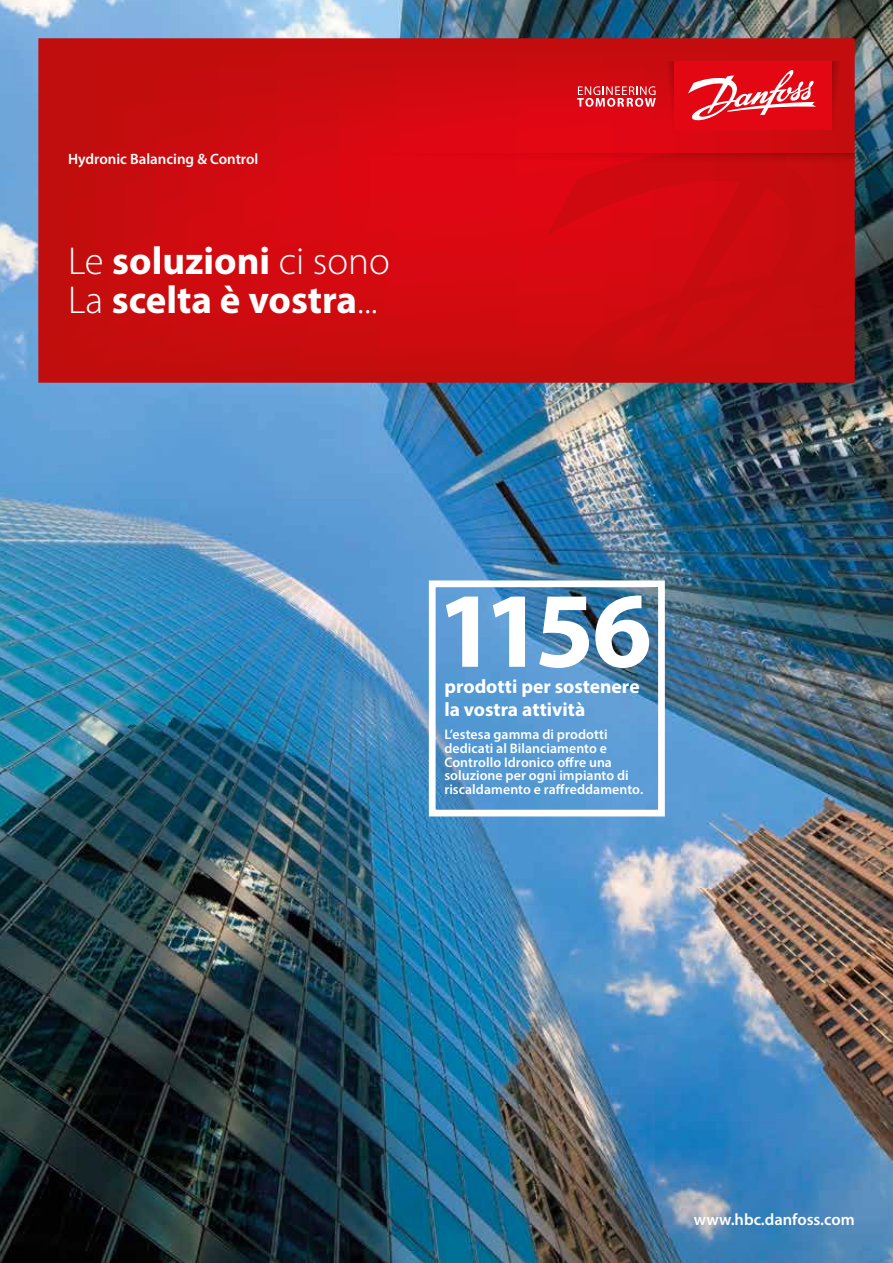
<style>
.page{position:relative;width:893px;height:1263px;background:#fff}
.page>*{position:absolute;margin:0;border:0;box-sizing:border-box;transform-origin:0 0}
.t1{font:700 108px "Myriad Pro";color:#fff}
.t2{font:700 39px/39px "Myriad Pro";color:#fff}
.t3{font:700 19.5px/23.4px "Myriad Pro";color:#fff}
.t4{font:600 16.5px "Myriad Pro";color:#fff}
.t5{font:600 15px "Myriad Pro";color:#fff}
.t6{font:600 13.8px/13.8px "Myriad Pro";letter-spacing:.005em;color:#fff}
.s1{font-weight:300}
</style>
<div class="page">
<img style="left:0;top:0;width:893px;height:1263px">
<div style="left:429px;top:580px;width:236px;height:236px;border:7px solid #fff"></div>
<svg style="left:38px;top:38px;width:817px;height:345px;background:#cd0b10"></svg>
<svg style="left:547px;top:166px;width:308px;height:217px;background:#cb0a0f"></svg>
<svg style="left:832px;top:61px;width:12px;height:69px"></svg>
<svg style="left:358px;top:153px;width:497px;height:13px;background:#d00710"></svg>
<div style="left:674px;top:61px;width:158px;height:69px;background:#e30613"></div>
<svg style="left:577px;top:61px;width:97px;height:69px;background:#d81d25"></svg>
<svg style="left:688px;top:70px;width:128px;height:51px"></svg>
<p class="t5" style="left:68px;top:150px;width:192px">Hydronic Balancing &amp; Control</p>
<h2 class="t2" style="left:68px;top:240px;width:323px"><span class="s1">Le</span> soluzioni <span class="s1">ci sono<br>La</span> scelta è vostra<span class="s1">...</span></h2>
<h1 class="t1" style="left:437px;top:560px;width:217px">1156</h1>
<h3 class="t3" style="left:444px;top:674px;width:197px">prodotti per sostenere la vostra attività</h3>
<p class="t6" style="left:444px;top:727px;width:200px">L’estesa gamma di prodotti dedicati al Bilanciamento e<br>Controllo Idronico offre una soluzione per ogni impianto di riscaldamento e raffreddamento.</p>
<p class="t4" style="left:694px;top:1209px;width:162px">www.hbc.danfoss.com</p>
</div>
